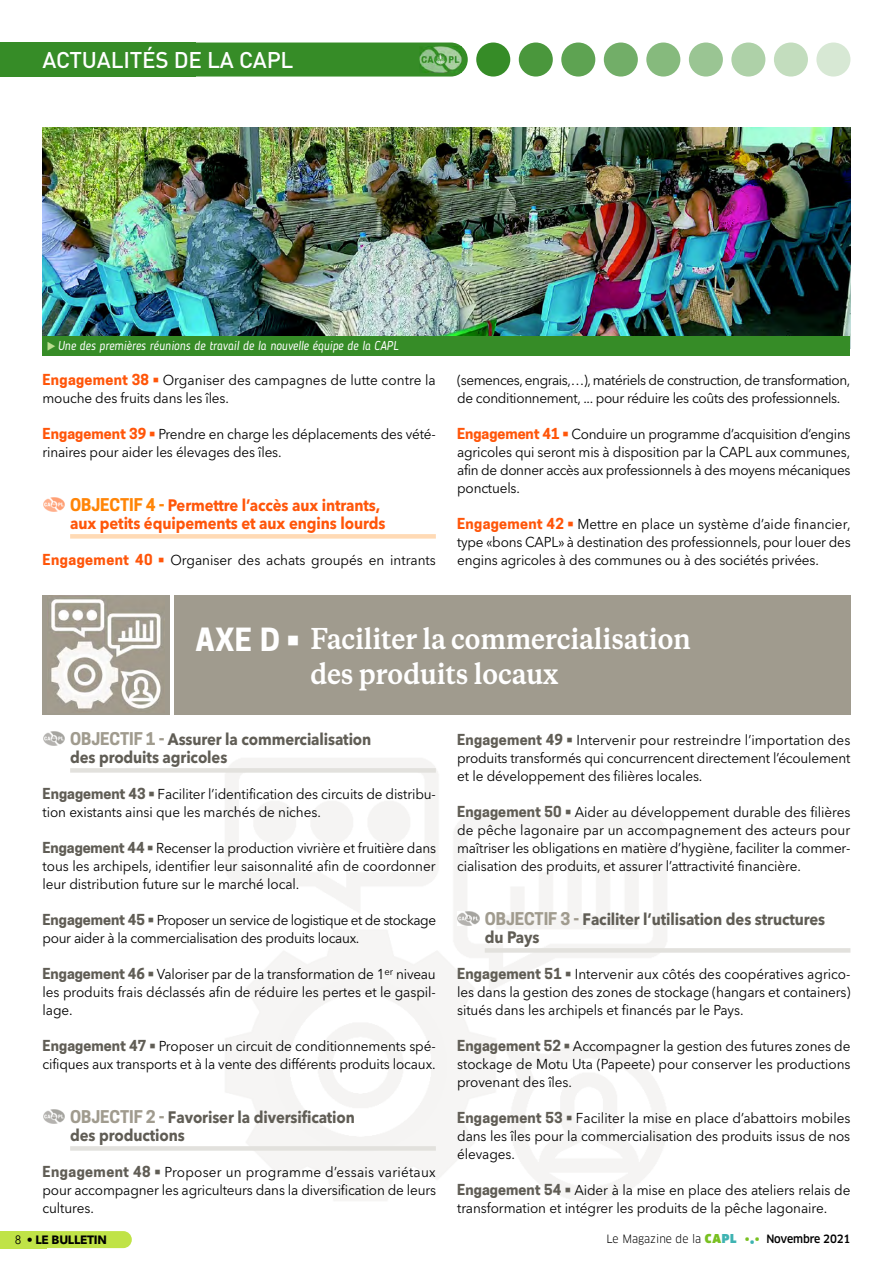
<style>
.page{position:relative;width:893px;height:1263px;background:#fff}
.page>*{position:absolute;margin:0;border:0;box-sizing:border-box;transform-origin:0 0}
.t1{font:700 27px/34.5px "Copernicus";letter-spacing:-.005em;color:#fff;scale:.9 1}
.t2{font:500 22.5px "DIN";letter-spacing:-.01em;color:#fff}
.t3{font:700 16.5px/18px "Avenir Next LT Pro";letter-spacing:-.005em;color:#605d55;scale:.9 1}
.t4{font:700 16.5px/18px "Avenir Next LT Pro";letter-spacing:-.005em;color:#ff560a;scale:.9 1}
.t5{font:14.25px/18px "Avenir Next LT Pro";letter-spacing:-.01em;color:#000;text-align:justify;scale:.95 1}
.t6{font:14.25px/18px "Avenir Next LT Pro";letter-spacing:-.03em;color:#000;scale:.95 1}
.t7{font:italic 12.75px "Blogger Sans";letter-spacing:-.005em;color:#fff;scale:.95 1}
.t8{font:700 12px "Avenir Next LT Pro";letter-spacing:-.02em;color:#000}
.t9{font:11.25px "Clan";color:#000;scale:.95 1}
.s1{color:#bcdf90}
.s2{font-family:"Cooper Hewitt";font-weight:700;color:#ff560a}
.s3{font-family:"Cooper Hewitt";color:#ff8507}
.s4{font-family:"Cooper Hewitt";font-size:30px}
.s5{font-family:"Cooper Hewitt";color:#a09b8e}
.s6{font-family:"Cooper Hewitt";font-weight:700;color:#605d55}
.s7{font-weight:400}
.s8{font-weight:900;font-size:12px;color:#79c021}
.s9{font-weight:900;font-size:12px;color:#3eb3b2}
.s10{font-weight:500;font-size:12px;color:#79c021}
.s11{font-weight:500;font-size:12px;color:#3eb3b2}
.s12{font-weight:500}
</style>
<div class="page">
<div style="left:0;top:1231px;width:47px;height:17px;background:#c0e347"></div>
<div style="left:0;top:1231px;width:132px;height:17px;background:#c0e347;border-radius:9px"></div>
<div style="left:70px;top:534px;width:366px;height:5px;background:#ffdab5"></div>
<img style="left:43px;top:498px;width:22px;height:13px">
<div style="left:0;top:43px;width:196px;height:34px;background:#368c27"></div>
<div style="left:55px;top:43px;width:413px;height:34px;background:#368c27;border-radius:17px"></div>
<img style="left:420px;top:46px;width:42px;height:26px">
<div style="left:519px;top:43px;width:34px;height:34px;background:#4a973c;border-radius:17px"></div>
<div style="left:476px;top:43px;width:34px;height:34px;background:#368c27;border-radius:50%"></div>
<div style="left:561px;top:43px;width:34px;height:34px;background:#5ea352;border-radius:17px"></div>
<div style="left:604px;top:43px;width:34px;height:34px;background:#72ae68;border-radius:17px"></div>
<div style="left:646px;top:43px;width:34px;height:34px;background:#86ba7d;border-radius:17px"></div>
<div style="left:689px;top:43px;width:34px;height:34px;background:#9ac593;border-radius:17px"></div>
<div style="left:731px;top:43px;width:34px;height:34px;background:#aed1a8;border-radius:17px"></div>
<div style="left:774px;top:43px;width:34px;height:34px;background:#c3ddbe;border-radius:17px"></div>
<div style="left:816px;top:43px;width:34px;height:34px;background:#d7e8d4;border-radius:17px"></div>
<img style="left:43px;top:128px;width:807px;height:208px">
<div style="left:70px;top:768px;width:366px;height:5px;background:#e2e1dd"></div>
<div style="left:70px;top:1146px;width:366px;height:5px;background:#e2e1dd"></div>
<div style="left:485px;top:948px;width:365px;height:5px;background:#e2e1dd"></div>
<img style="left:458px;top:912px;width:21px;height:13px">
<img style="left:43px;top:1110px;width:22px;height:13px">
<img style="left:43px;top:732px;width:22px;height:13px">
<div style="left:174px;top:595px;width:676px;height:119px;background:#a09b8e"></div>
<div style="left:43px;top:595px;width:127px;height:119px;background:#a09b8e"></div>
<img style="left:51px;top:599px;width:110px;height:110px">
<div style="left:43px;top:336px;width:807px;height:19px;background:#368c27"></div>
<h2 class="t2" style="left:43px;top:47px;width:252px">ACTUALITÉS DE LA CAPL</h2>
<p class="t7" style="left:47px;top:338px;width:372px"><span class="s1">◆</span> Une des premières réunions de travail de la nouvelle équipe de la CAPL</p>
<p class="t5" style="left:43px;top:372px;width:415px"><span class="s2">Engagement 38 •</span> Organiser des campagnes de lutte contre la mouche des fruits dans les îles.</p>
<p class="t5" style="left:43px;top:426px;width:415px"><span class="s2">Engagement 39 •</span> Prendre en charge les déplacements des vété&shy;rinaires pour aider les élevages des îles.</p>
<p class="t4" style="left:70px;top:498px;width:352px"><span class="s3">OBJECTIF 4 -</span> Permettre l’accès aux intrants, aux petits équipements et aux engins lourds</p>
<p class="t5" style="left:43px;top:552px;width:416px"><span class="s2">Engagement 40 •</span> Organiser des achats groupés en intrants</p>
<p class="t6" style="left:457px;top:372px;width:416px">(semences, engrais,…), matériels de construction, de transformation, de conditionnement, ... pour réduire les coûts des professionnels.</p>
<p class="t5" style="left:457px;top:426px;width:416px"><span class="s2">Engagement 41 •</span> Conduire un programme d’acquisition d’engins agricoles qui seront mis à disposition par la CAPL aux communes, afin de donner accès aux professionnels à des moyens mécaniques ponctuels.</p>
<p class="t5" style="left:457px;top:516px;width:416px"><span class="s2">Engagement 42 •</span> Mettre en place un système d’aide financier, type «bons CAPL» à destination des professionnels, pour louer des engins agricoles à des communes ou à des sociétés privées.</p>
<h1 class="t1" style="left:310px;top:623px;width:424px;text-indent:-115px"><span class="s4">AXE D •</span> Faciliter la commercialisation des produits locaux</h1>
<p class="t3" style="left:70px;top:732px;width:336px"><span class="s5">OBJECTIF 1 -</span> Assurer la commercialisation des produits agricoles</p>
<p class="t5" style="left:43px;top:786px;width:416px"><span class="s6">Engagement 43 •</span> Faciliter l’identification des circuits de distribu&shy;tion existants ainsi que les marchés de niches.</p>
<p class="t5" style="left:43px;top:840px;width:416px"><span class="s6">Engagement 44 •</span> Recenser la production vivrière et fruitière dans tous les archipels, identifier leur saisonnalité afin de coordonner leur distribution future sur le marché local.</p>
<p class="t6" style="left:43px;top:912px;width:416px"><span class="s6">Engagement 45 •</span> Proposer un service de logistique et de stockage pour aider à la commercialisation des produits locaux.</p>
<p class="t5" style="left:43px;top:966px;width:415px"><span class="s6">Engagement 46 •</span> Valoriser par de la transformation de 1<sup>er</sup> niveau les produits frais déclassés afin de réduire les pertes et le gaspil&shy;lage.</p>
<p class="t5" style="left:43px;top:1038px;width:415px"><span class="s6">Engagement 47 •</span> Proposer un circuit de conditionnements spé&shy;cifiques aux transports et à la vente des différents produits locaux.</p>
<p class="t3" style="left:70px;top:1110px;width:318px"><span class="s5">OBJECTIF 2 -</span> Favoriser la diversification des productions</p>
<p class="t5" style="left:43px;top:1164px;width:416px"><span class="s6">Engagement 48 •</span> Proposer un programme d’essais variétaux pour accompagner les agriculteurs dans la diversification de leurs cultures.</p>
<p class="t5" style="left:457px;top:732px;width:415px"><span class="s6">Engagement 49 •</span> Intervenir pour restreindre l’importation des produits transformés qui concurrencent directement l’écoulement et le développement des filières locales.</p>
<p class="t5" style="left:457px;top:804px;width:416px"><span class="s6">Engagement 50 •</span> Aider au développement durable des filières de pêche lagonaire par un accompagnement des acteurs pour maîtriser les obligations en matière d’hygiène, faciliter la commer&shy;cialisation des produits, et assurer l’attractivité financière.</p>
<p class="t3" style="left:485px;top:912px;width:380px"><span class="s5">OBJECTIF 3 -</span> Faciliter l’utilisation des structures du Pays</p>
<p class="t5" style="left:457px;top:966px;width:416px"><span class="s6">Engagement 51 •</span> Intervenir aux côtés des coopératives agrico&shy;les dans la gestion des zones de stockage (hangars et containers) situés dans les archipels et financés par le Pays.</p>
<p class="t5" style="left:457px;top:1038px;width:416px"><span class="s6">Engagement 52 •</span> Accompagner la gestion des futures zones de stockage de Motu Uta (Papeete) pour conserver les productions provenant des îles.</p>
<p class="t5" style="left:457px;top:1110px;width:416px"><span class="s6">Engagement 53 •</span> Faciliter la mise en place d’abattoirs mobiles dans les îles pour la commercialisation des produits issus de nos élevages.</p>
<p class="t5" style="left:457px;top:1182px;width:415px"><span class="s6">Engagement 54 •</span> Aider à la mise en place des ateliers relais de transformation et intégrer les produits de la pêche lagonaire.</p>
<p class="t8" style="left:15px;top:1235px;width:94px"><span class="s7">8</span> • LE BULLETIN</p>
<p class="t9" style="left:607px;top:1234px;width:258px">Le Magazine de la <span class="s8">CA</span><span class="s9">PL</span> <span class="s10">•</span><span class="s11">•</span><span class="s10">•</span> <span class="s12">Novembre 2021</span></p>
</div>
